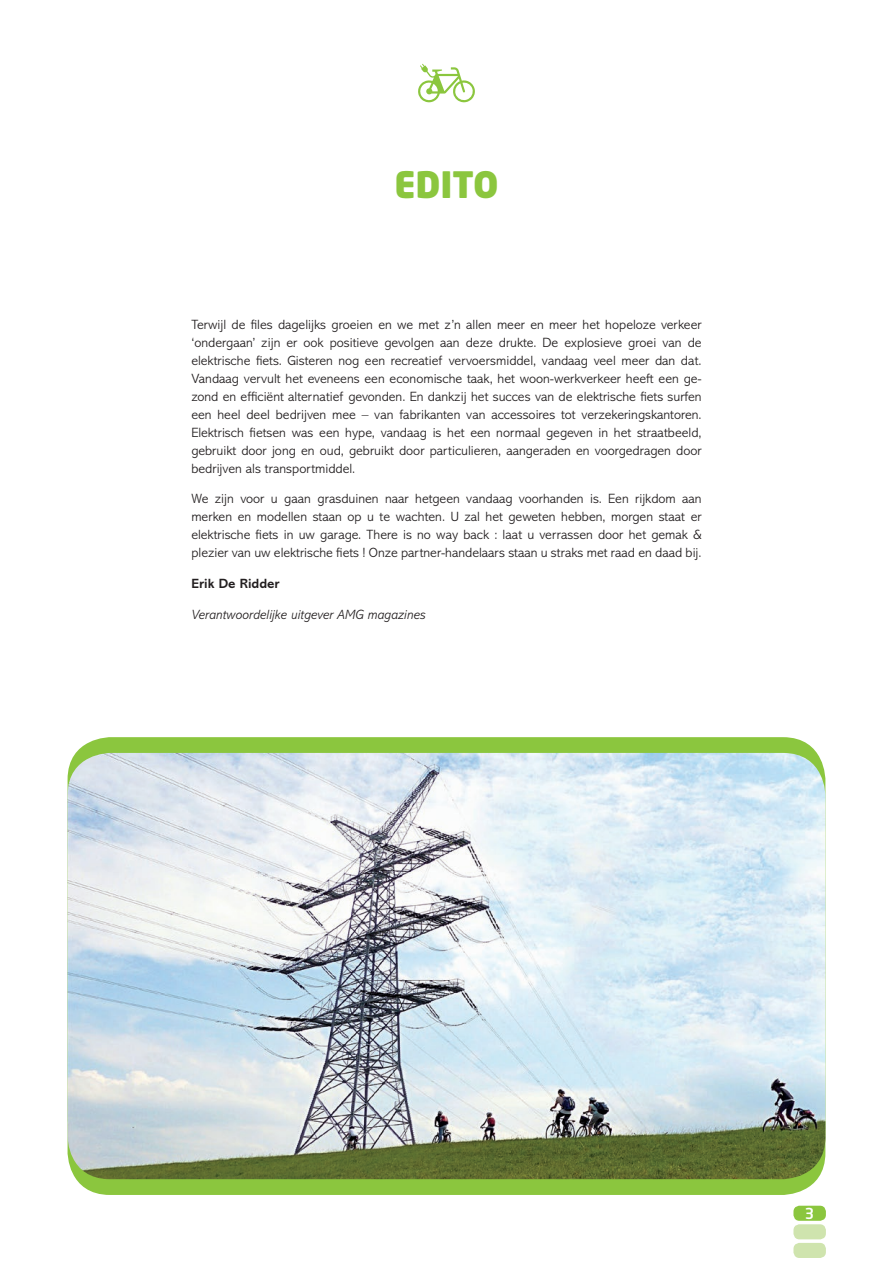
<style>
.page{position:relative;width:893px;height:1263px;background:#fff}
.page>*{position:absolute;margin:0;border:0;box-sizing:border-box;transform-origin:0 0}
.t1{font:900 36px "Neo Sans Std";color:#8bc63e}
.t2{font:500 15px "Neo Sans";color:#fff}
.t3{font:300 13.5px/18px "Abadi MT Std";color:#231f20;text-align:justify}
.t4{font:italic 300 13.5px "Abadi MT Std";color:#231f20}
.t5{font:700 13.5px "Abadi MT Std";color:#231f20}
</style>
<div class="page">
<div style="left:68px;top:737px;width:757px;height:458px;background:#8bc63e;border-radius:43px"></div>
<img style="left:68px;top:753px;width:757px;height:426px">
<div style="left:793px;top:1224px;width:33px;height:15px;background:#cfe4ae;border-radius:6px"></div>
<div style="left:793px;top:1243px;width:33px;height:15px;background:#cfe4ae;border-radius:6px"></div>
<div style="left:793px;top:1206px;width:33px;height:15px;background:#8bc63e;border-radius:6px"></div>
<svg style="left:418px;top:64px;width:57px;height:38px"></svg>
<h1 class="t1" style="left:394px;top:161px;width:106px">EDITO</h1>
<p class="t3" style="left:191px;top:315px;width:512px">Terwijl de files dagelijks groeien en we met z’n allen meer en meer het hopeloze verkeer ‘ondergaan’ zijn er ook positieve gevolgen aan deze drukte. De explosieve groei van de elektrische fiets. Gisteren nog een recreatief vervoersmiddel, vandaag veel meer dan dat.<br>Vandaag vervult het eveneens een economische taak, het woon-werkverkeer heeft een ge&shy;zond en efficiënt alternatief gevonden. En dankzij het succes van de elektrische fiets surfen een heel deel bedrijven mee – van fabrikanten van accessoires tot verzekeringskantoren.<br>Elektrisch fietsen was een hype, vandaag is het een normaal gegeven in het straatbeeld, gebruikt door jong en oud, gebruikt door particulieren, aangeraden en voorgedragen door bedrijven als transportmiddel.</p>
<p class="t3" style="left:191px;top:490px;width:512px">We zijn voor u gaan grasduinen naar hetgeen vandaag voorhanden is. Een rijkdom aan merken en modellen staan op u te wachten. U zal het geweten hebben, morgen staat er elektrische fiets in uw garage. There is no way back : laat u verrassen door het gemak &amp; plezier van uw elektrische fiets ! Onze partner-handelaars staan u straks met raad en daad bij.</p>
<p class="t5" style="left:191px;top:576px;width:90px">Erik De Ridder</p>
<p class="t4" style="left:191px;top:607px;width:236px">Verantwoordelijke uitgever AMG magazines</p>
<p class="t2" style="left:805px;top:1206px;width:11px">3</p>
</div>
